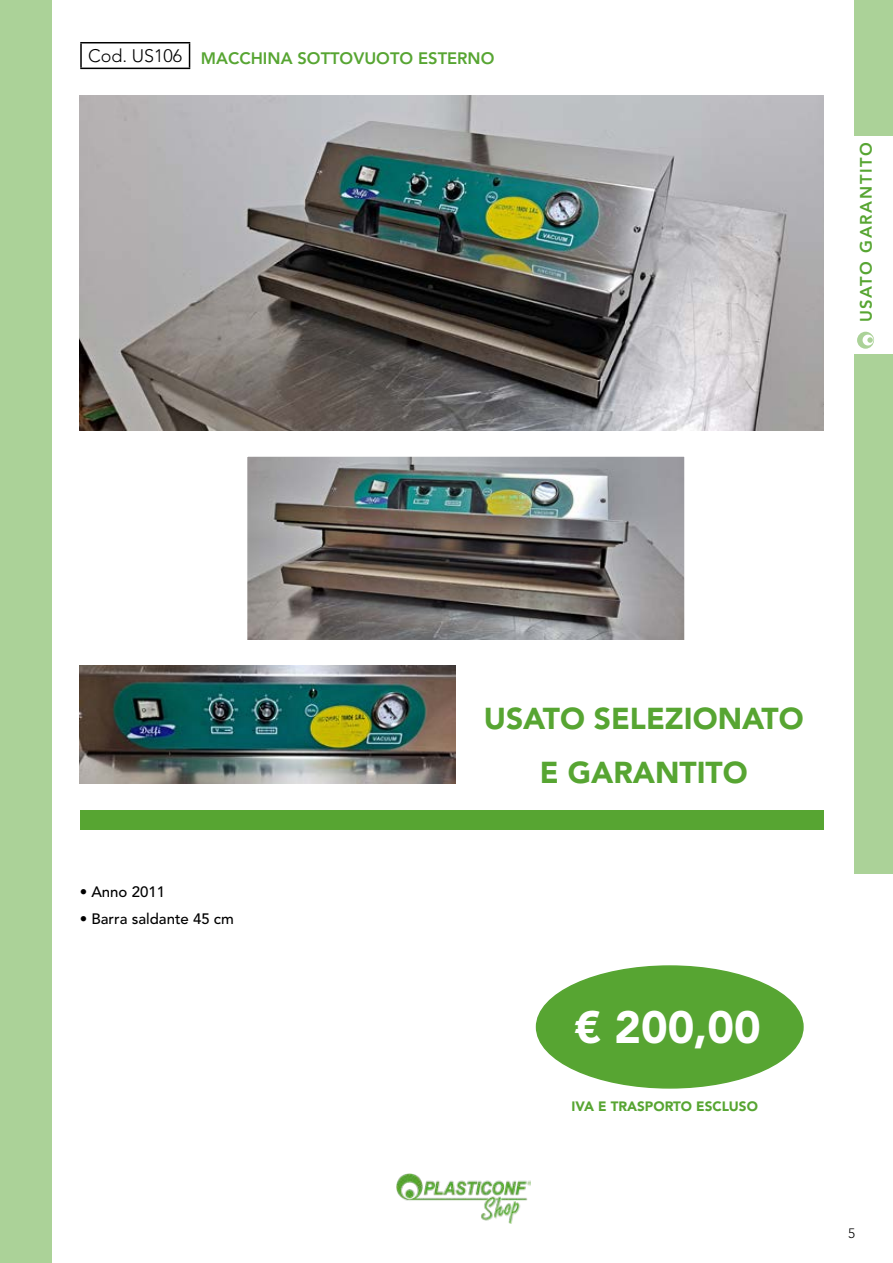
<style>
.page{position:relative;width:893px;height:1263px;background:#fff}
.page>*{position:absolute;margin:0;border:0;box-sizing:border-box;transform-origin:0 0}
.t1{font:900 45px "Avenir LT Std";color:#fff}
.t2{font:900 30px/54px "Avenir LT Std";color:#57a532;text-align:center}
.t3{font:300 18px "Avenir LT Std";color:#000}
.t4{font:800 16.5px "Avenir LT Std";color:#57a532}
.t5{font:800 16.5px "Avenir LT Std";letter-spacing:.1em;color:#57a532}
.t6{font:500 15px "Avenir LT Std";color:#000}
.t7{font:900 13.5px "Avenir LT Std";color:#57a532}
.t8{font:300 13.5px "Avenir LT Std";color:#000}
</style>
<div class="page">
<div style="left:855px;top:354px;width:38px;height:519px;background:#abd298"></div>
<div style="left:855px;top:0;width:38px;height:136px;background:#abd298"></div>
<svg style="left:857px;top:332px;width:17px;height:17px"></svg>
<div style="left:0;top:0;width:51px;height:1263px;background:#abd298"></div>
<img style="left:396px;top:1173px;width:135px;height:51px">
<img style="left:80px;top:96px;width:743px;height:334px">
<img style="left:80px;top:665px;width:375px;height:118px">
<img style="left:248px;top:458px;width:435px;height:181px">
<div style="left:241px;top:451px;width:449px;height:195px;border:6px solid #fff"></div>
<div style="left:80px;top:810px;width:744px;height:19px;background:#57a532"></div>
<div style="left:536px;top:966px;width:267px;height:122px;background:#57a532;border-radius:50%"></div>
<hr style="left:80px;top:42px;width:110px;height:1px;background:#000">
<hr style="left:80px;top:43px;width:2px;height:25px;background:#000">
<svg style="left:189px;top:43px;width:1px;height:25px"></svg>
<hr style="left:80px;top:68px;width:110px;height:1px;background:#000">
<p class="t3" style="left:88px;top:46px;width:96px">Cod. US106</p>
<p class="t4" style="left:201px;top:48px;width:295px">MACCHINA SOTTOVUOTO ESTERNO</p>
<p class="t5" style="left:856px;top:322px;width:182px;rotate:-90deg">USATO GARANTITO</p>
<p class="t6" style="left:80px;top:883px;width:87px">• Anno 2011</p>
<p class="t6" style="left:80px;top:910px;width:156px">• Barra saldante 45 cm</p>
<h2 class="t2" style="left:484px;top:691px;width:321px">USATO SELEZIONATO<br>E GARANTITO</h2>
<h1 class="t1" style="left:574px;top:1000px;width:188px">€ 200,00</h1>
<p class="t7" style="left:571px;top:1098px;width:188px">IVA E TRASPORTO ESCLUSO</p>
<p class="t8" style="left:848px;top:1225px;width:9px">5</p>
</div>
